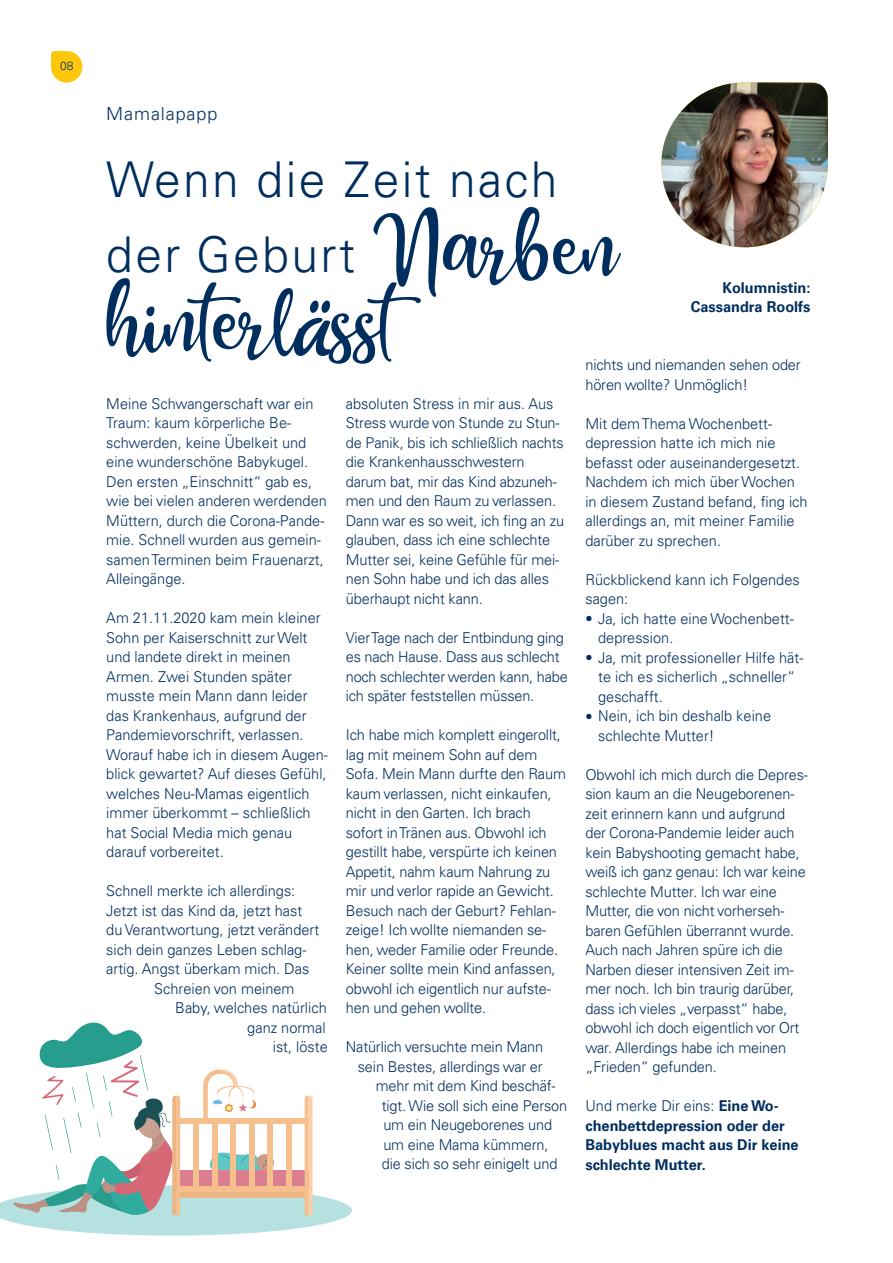
<style>
.page{position:relative;width:893px;height:1263px;background:#fff}
.page>*{position:absolute;margin:0;border:0;box-sizing:border-box;transform-origin:0 0}
.t1{font:109.5px "Honey Butter";color:#002e5e}
.t2{font:300 49.5px/75px "Univers";letter-spacing:.05em;color:#002e5e}
.t3{font:300 18px "Univers";letter-spacing:.05em;color:#002e5e}
.t4{font:300 15px/19.5px "Univers";letter-spacing:-.01em;color:#002e5e}
.t5{font:700 15px/19.5px "Univers";color:#002e5e}
.t6{font:300 12px "Univers";color:#002e5e}
.s1{font-family:"Honey Butter";font-weight:400;font-size:109.5px}
.s2{font-weight:400}
.s3{font-weight:300}
</style>
<div class="page">
<img style="left:661px;top:82px;width:167px;height:165px">
<svg style="left:0;top:1022px;width:352px;height:213px"></svg>
<svg style="left:51px;top:51px;width:31px;height:32px"></svg>
<p class="t6" style="left:60px;top:58px;width:15px">08</p>
<p class="t3" style="left:106px;top:102px;width:113px">Mamalapapp</p>
<h2 class="t2" style="left:106px;top:142px;width:513px">Wenn die Zeit nach der Geburt <span class="s1">Narben</span></h2>
<h1 class="t1" style="left:106px;top:245px;width:289px">hinterl<sub>ä</sub>sst</h1>
<p class="t5" style="left:691px;top:278px;width:121px;text-align:right">Kolumnistin:<br>Cassandra Roolfs</p>
<p class="t4" style="left:585px;top:355px;width:217px">nichts und niemanden sehen oder hören wollte? Unmöglich!</p>
<p class="t4" style="left:585px;top:414px;width:224px">Mit dem Thema Wochenbett&shy;depression hatte ich mich nie befasst oder auseinandergesetzt.<br>Nachdem ich mich über Wochen in diesem Zustand befand, fing ich allerdings an, mit meiner Familie darüber zu sprechen.</p>
<p class="t4" style="left:585px;top:570px;width:216px">Rückblickend kann ich Folgendes sagen:</p>
<p class="t4" style="left:598px;top:609px;width:197px;text-indent:-12px"><span class="s2">•</span> Ja, ich hatte eine Wochenbett&shy;depression.</p>
<p class="t4" style="left:598px;top:648px;width:207px;text-indent:-12px"><span class="s2">•</span> Ja, mit professioneller Hilfe hät&shy;te ich es sicherlich „schneller“ geschafft.</p>
<p class="t4" style="left:598px;top:706px;width:174px;text-indent:-12px"><span class="s2">•</span> Nein, ich bin deshalb keine schlechte Mutter!</p>
<p class="t4" style="left:585px;top:765px;width:224px">Obwohl ich mich durch die Depres&shy;sion kaum an die Neugeborenen&shy;zeit erinnern kann und aufgrund der Corona-Pandemie leider auch kein Babyshooting gemacht habe, weiß ich ganz genau: Ich war keine schlechte Mutter. Ich war eine<br>Mutter, die von nicht vorherseh&shy;baren Gefühlen überrannt wurde.<br>Auch nach Jahren spüre ich die<br>Narben dieser intensiven Zeit im&shy;mer noch. Ich bin traurig darüber, dass ich vieles „verpasst“ habe, obwohl ich doch eigentlich vor Ort war. Allerdings habe ich meinen „Frieden“ gefunden.</p>
<p class="t5" style="left:585px;top:1096px;width:215px"><span class="s3">Und merke Dir eins:</span> Eine Wo&shy;chenbettdepression oder der<br>Babyblues macht aus Dir keine schlechte Mutter.</p>
<p class="t4" style="left:346px;top:393px;width:220px">absoluten Stress in mir aus. Aus<br>Stress wurde von Stunde zu Stun&shy;de Panik, bis ich schließlich nachts die Krankenhausschwestern darum bat, mir das Kind abzuneh&shy;men und den Raum zu verlassen.<br>Dann war es so weit, ich fing an zu glauben, dass ich eine schlechte<br>Mutter sei, keine Gefühle für mei&shy;nen Sohn habe und ich das alles überhaupt nicht kann.</p>
<p class="t4" style="left:346px;top:627px;width:223px">Vier Tage nach der Entbindung ging es nach Hause. Dass aus schlecht noch schlechter werden kann, habe ich später feststellen müssen.</p>
<p class="t4" style="left:346px;top:725px;width:222px">Ich habe mich komplett eingerollt, lag mit meinem Sohn auf dem<br>Sofa. Mein Mann durfte den Raum kaum verlassen, nicht einkaufen, nicht in den Garten. Ich brach sofort in Tränen aus. Obwohl ich gestillt habe, verspürte ich keinen<br>Appetit, nahm kaum Nahrung zu mir und verlor rapide an Gewicht.<br>Besuch nach der Geburt? Fehlan&shy;zeige! Ich wollte niemanden se&shy;hen, weder Familie oder Freunde.<br>Keiner sollte mein Kind anfassen, obwohl ich eigentlich nur aufste&shy;hen und gehen wollte.</p>
<p class="t4" style="left:346px;top:1037px;width:199px">Natürlich versuchte mein Mann</p>
<p class="t4" style="left:358px;top:1056px;width:186px">sein Bestes, allerdings war er</p>
<p class="t4" style="left:376px;top:1076px;width:181px">mehr mit dem Kind beschäf-</p>
<p class="t4" style="left:382px;top:1095px;width:187px">tigt. Wie soll sich eine Person</p>
<p class="t4" style="left:383px;top:1115px;width:170px">um ein Neugeborenes und</p>
<p class="t4" style="left:383px;top:1134px;width:167px">um eine Mama kümmern,</p>
<p class="t4" style="left:382px;top:1154px;width:177px">die sich so sehr einigelt und</p>
<p class="t4" style="left:106px;top:393px;width:222px">Meine Schwangerschaft war ein<br>Traum: kaum körperliche Be&shy;schwerden, keine Übelkeit und eine wunderschöne Babykugel.<br>Den ersten „Einschnitt“ gab es, wie bei vielen anderen werdenden<br>Müttern, durch die Corona-Pande&shy;mie. Schnell wurden aus gemein&shy;samen Terminen beim Frauenarzt,<br>Alleingänge.</p>
<p class="t4" style="left:106px;top:608px;width:223px">Am 21.11.2020 kam mein kleiner<br>Sohn per Kaiserschnitt zur Welt und landete direkt in meinen<br>Armen. Zwei Stunden später musste mein Mann dann leider das Krankenhaus, aufgrund der<br>Pandemievorschrift, verlassen.<br>Worauf habe ich in diesem Augen&shy;blick gewartet? Auf dieses Gefühl, welches Neu-Mamas eigentlich immer überkommt – schließlich hat Social Media mich genau darauf vorbereitet.</p>
<p class="t4" style="left:106px;top:881px;width:191px">Schnell merkte ich allerdings:</p>
<p class="t4" style="left:106px;top:900px;width:198px">Jetzt ist das Kind da, jetzt hast</p>
<p class="t4" style="left:106px;top:920px;width:214px">du Verantwortung, jetzt verändert</p>
<p class="t4" style="left:106px;top:939px;width:202px">sich dein ganzes Leben schlag-</p>
<p class="t4" style="left:106px;top:959px;width:205px">artig. Angst überkam mich. Das</p>
<p class="t4" style="left:154px;top:978px;width:142px">Schreien von meinem</p>
<p class="t4" style="left:175px;top:998px;width:153px">Baby, welches natürlich</p>
<p class="t4" style="left:247px;top:1017px;width:80px">ganz normal</p>
<p class="t4" style="left:273px;top:1037px;width:56px">ist, löste</p>
</div>
